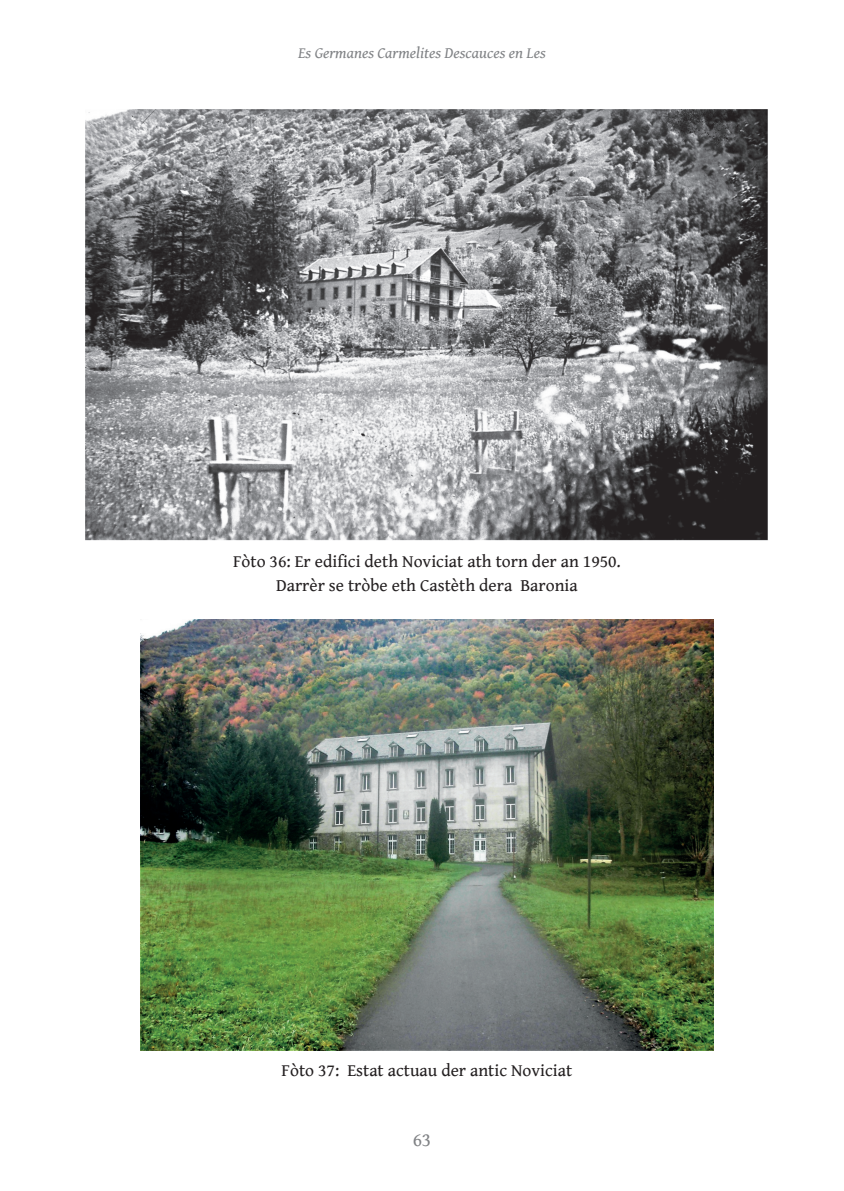
<style>
.page{position:relative;width:844px;height:1191px;background:#fff}
.page>*{position:absolute;margin:0;border:0;box-sizing:border-box;transform-origin:0 0}
.t1{font:19.25px "Gentium Book Basic";color:#808285}
.t2{font:17.5px/24.5px "Gentium Book Basic";color:#231f20;text-align:center}
.t3{font:italic 15.75px "Gentium Book Basic";color:#808285}
</style>
<div class="page">
<img style="left:85px;top:109px;width:683px;height:432px">
<img style="left:141px;top:619px;width:572px;height:431px">
<p class="t3" style="left:298px;top:42px;width:249px">Es Germanes Carmelites Descauces en Les</p>
<p class="t2" style="left:233px;top:548px;width:389px">Fòto 36: Er edifici deth Noviciat ath torn der an 1950.<br>Darrèr se tròbe eth Castèth dera Baronia</p>
<p class="t2" style="left:281px;top:1057px;width:292px">Fòto 37: Estat actuau der antic Noviciat</p>
<p class="t1" style="left:412px;top:1125px;width:20px">63</p>
</div>
